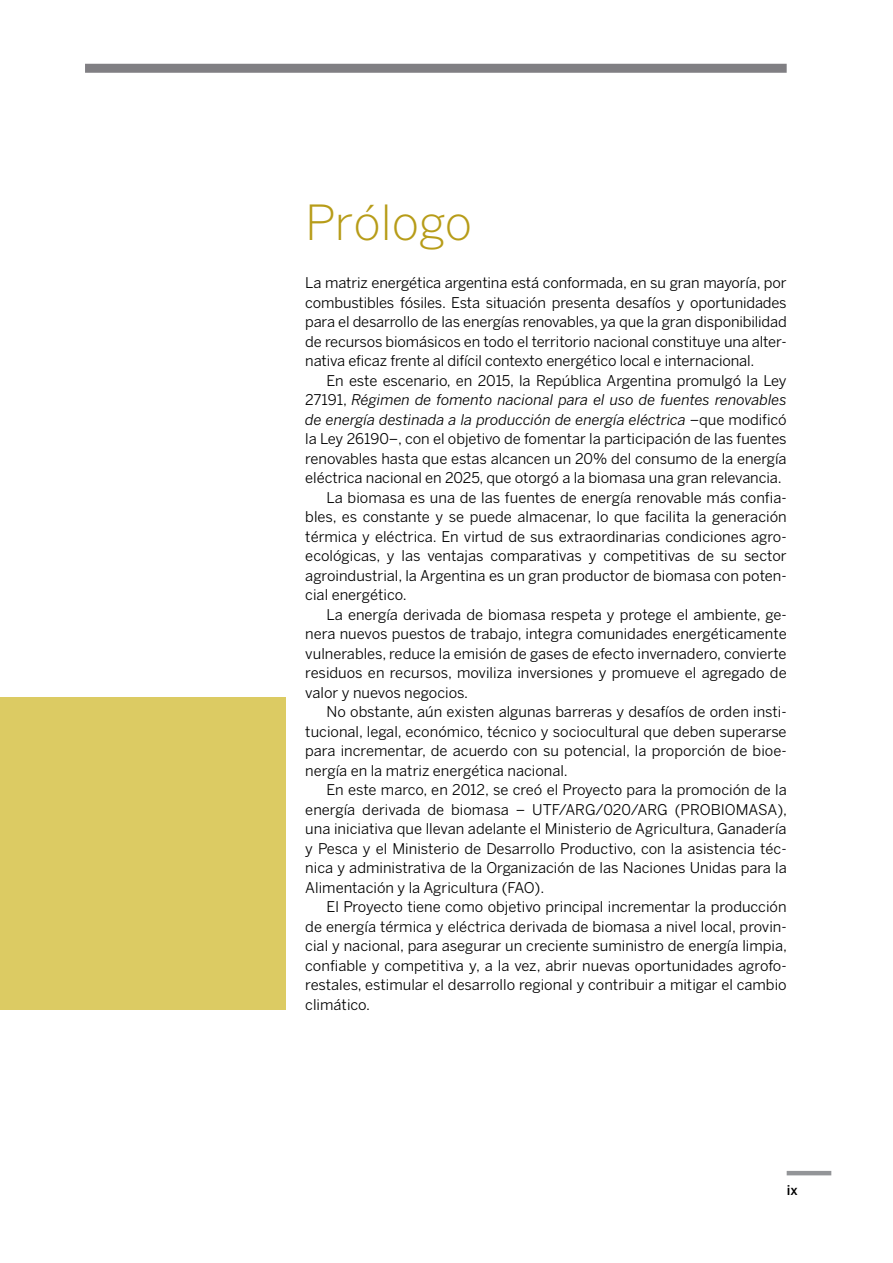
<style>
.page{position:relative;width:893px;height:1263px;background:#fff}
.page>*{position:absolute;margin:0;border:0;box-sizing:border-box;transform-origin:0 0}
.t1{font:300 48px "Benton Sans";color:#b79c18}
.t2{font:14.7px/19.5px "Benton Sans";color:#000;text-align:justify}
.t3{font:italic 14.7px "Benton Sans";color:#000}
.t4{font:500 13.5px "Benton Sans";color:#000}
.s1{font-style:normal}
</style>
<div class="page">
<hr style="left:787px;top:1171px;width:44px;height:4px;background:#939598">
<div style="left:0;top:698px;width:286px;height:312px;background:#dccb63"></div>
<div style="left:85px;top:64px;width:702px;height:9px;background:#807f83"></div>
<h1 class="t1" style="left:305px;top:194px;width:168px">Prólogo</h1>
<p class="t2" style="left:305px;top:273px;width:483px">La matriz energética argentina está conformada, en su gran mayoría, por combustibles fósiles. Esta situación presenta desafíos y oportunidades para el desarrollo de las energías renovables, ya que la gran disponibilidad de recursos biomásicos en todo el territorio nacional constituye una alter&shy;nativa eficaz frente al difícil contexto energético local e internacional.</p>
<p class="t2" style="left:327px;top:370px;width:462px">En este escenario, en 2015, la República Argentina promulgó la Ley</p>
<p class="t3" style="left:305px;top:391px;width:483px"><span class="s1">27191,</span> Régimen de fomento nacional para el uso de fuentes renovables</p>
<p class="t3" style="left:305px;top:410px;width:483px">de energía destinada a la producción de energía eléctrica <span class="s1">–que modificó</span></p>
<p class="t2" style="left:305px;top:429px;width:483px">la Ley 26190–, con el objetivo de fomentar la participación de las fuentes</p>
<p class="t2" style="left:305px;top:448px;width:483px">renovables hasta que estas alcancen un 20% del consumo de la energía</p>
<p class="t2" style="left:305px;top:468px;width:478px">eléctrica nacional en 2025, que otorgó a la biomasa una gran relevancia.</p>
<p class="t2" style="left:327px;top:487px;width:462px">La biomasa es una de las fuentes de energía renovable más confia-</p>
<p class="t2" style="left:305px;top:507px;width:483px">bles, es constante y se puede almacenar, lo que facilita la generación</p>
<p class="t2" style="left:305px;top:526px;width:483px">térmica y eléctrica. En virtud de sus extraordinarias condiciones agro-</p>
<p class="t2" style="left:305px;top:546px;width:483px">ecológicas, y las ventajas comparativas y competitivas de su sector</p>
<p class="t2" style="left:305px;top:565px;width:483px">agroindustrial, la Argentina es un gran productor de biomasa con poten-</p>
<p class="t2" style="left:305px;top:585px;width:103px">cial energético.</p>
<p class="t2" style="left:327px;top:604px;width:462px">La energía derivada de biomasa respeta y protege el ambiente, ge-</p>
<p class="t2" style="left:305px;top:624px;width:483px">nera nuevos puestos de trabajo, integra comunidades energéticamente</p>
<p class="t2" style="left:305px;top:643px;width:483px">vulnerables, reduce la emisión de gases de efecto invernadero, convierte</p>
<p class="t2" style="left:305px;top:663px;width:483px">residuos en recursos, moviliza inversiones y promueve el agregado de</p>
<p class="t2" style="left:305px;top:682px;width:164px">valor y nuevos negocios.</p>
<p class="t2" style="left:327px;top:702px;width:462px">No obstante, aún existen algunas barreras y desafíos de orden insti-</p>
<p class="t2" style="left:305px;top:721px;width:483px">tucional, legal, económico, técnico y sociocultural que deben superarse</p>
<p class="t2" style="left:305px;top:741px;width:483px">para incrementar, de acuerdo con su potencial, la proporción de bioe-</p>
<p class="t2" style="left:305px;top:760px;width:264px">nergía en la matriz energética nacional.</p>
<p class="t2" style="left:327px;top:780px;width:462px">En este marco, en 2012, se creó el Proyecto para la promoción de la</p>
<p class="t2" style="left:305px;top:799px;width:483px">energía derivada de biomasa – UTF/ARG/020/ARG (PROBIOMASA),</p>
<p class="t2" style="left:305px;top:819px;width:483px">una iniciativa que llevan adelante el Ministerio de Agricultura, Ganadería</p>
<p class="t2" style="left:305px;top:838px;width:483px">y Pesca y el Ministerio de Desarrollo Productivo, con la asistencia téc-</p>
<p class="t2" style="left:305px;top:858px;width:483px">nica y administrativa de la Organización de las Naciones Unidas para la</p>
<p class="t2" style="left:305px;top:877px;width:240px">Alimentación y la Agricultura (FAO).</p>
<p class="t2" style="left:327px;top:897px;width:462px">El Proyecto tiene como objetivo principal incrementar la producción</p>
<p class="t2" style="left:305px;top:916px;width:483px">de energía térmica y eléctrica derivada de biomasa a nivel local, provin-</p>
<p class="t2" style="left:305px;top:936px;width:483px">cial y nacional, para asegurar un creciente suministro de energía limpia,</p>
<p class="t2" style="left:305px;top:955px;width:483px">confiable y competitiva y, a la vez, abrir nuevas oportunidades agrofo-</p>
<p class="t2" style="left:305px;top:975px;width:483px">restales, estimular el desarrollo regional y contribuir a mitigar el cambio</p>
<p class="t2" style="left:305px;top:994px;width:66px">climático.</p>
<p class="t4" style="left:787px;top:1182px;width:12px">ix</p>
</div>
